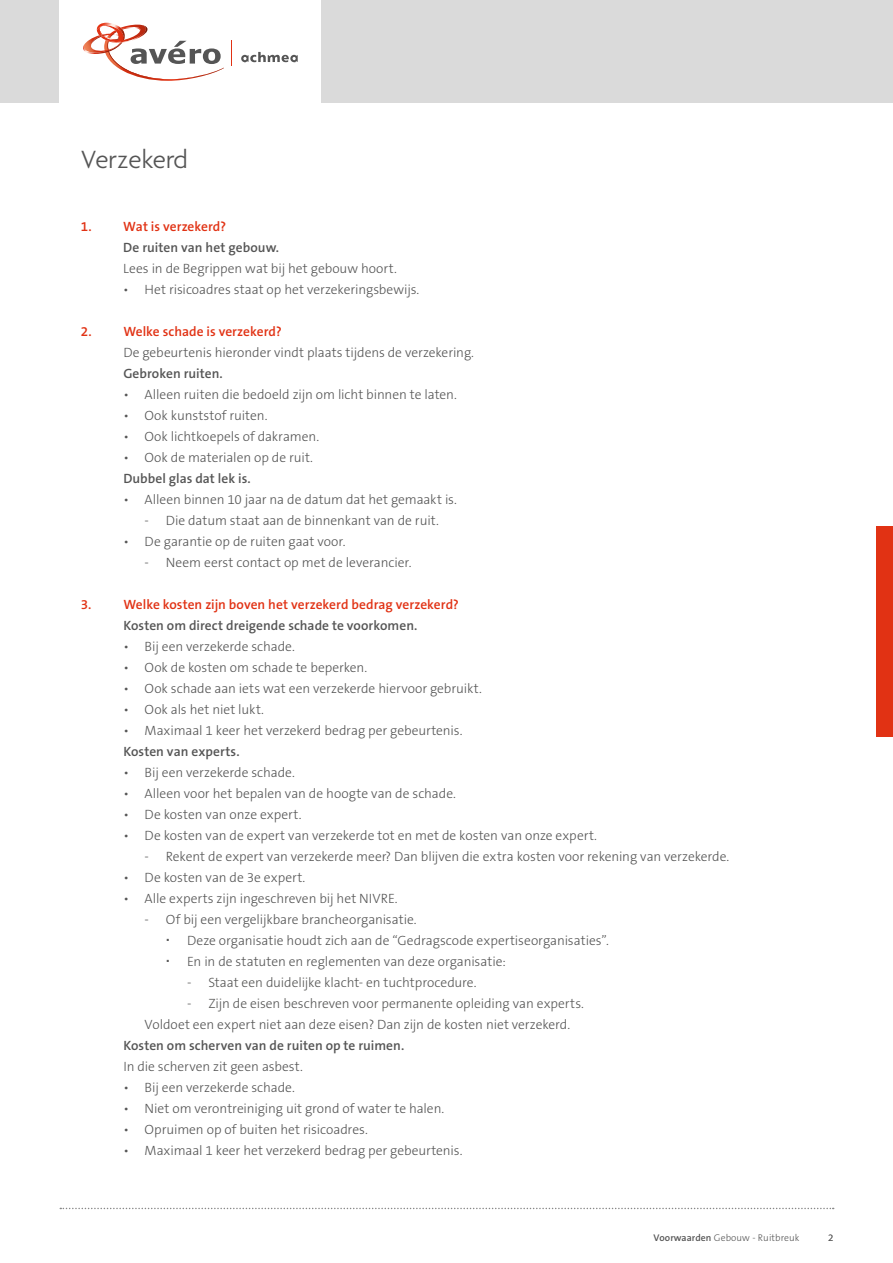
<style>
.page{position:relative;width:893px;height:1263px;background:#fff}
.page>*{position:absolute;margin:0;border:0;box-sizing:border-box;transform-origin:0 0}
.t1{font:300 27px "Agenda";color:#555}
.t2{font:300 13.5px/21px "The Sans B3";letter-spacing:-.005em;color:#555}
.t3{font:600 13.5px "The Sans B6";letter-spacing:.005em;color:#555}
.t4{font:300 13.5px "The Sans B3";letter-spacing:-.005em;color:#575756}
.t5{font:600 13.5px "The Sans B6";color:#e13214}
.t6{font:300 9.75px "The Sans B3";letter-spacing:.005em;color:#555}
.s1{font-family:"The Sans B6";font-weight:600}
</style>
<div class="page">
<div style="left:0;top:0;width:893px;height:103px;background:#dadada"></div>
<div style="left:60px;top:0;width:261px;height:103px;background:#fff"></div>
<svg style="left:241px;top:52px;width:57px;height:10px"></svg>
<svg style="left:83px;top:22px;width:141px;height:59px"></svg>
<svg style="left:231px;top:41px;width:1px;height:25px"></svg>
<svg style="left:60px;top:1208px;width:774px;height:1px"></svg>
<div style="left:876px;top:526px;width:17px;height:211px;background:#e13214"></div>
<h1 class="t1" style="left:81px;top:145px;width:109px">Verzekerd</h1>
<p class="t5" style="left:81px;top:219px;width:147px">1. Wat is verzekerd?</p>
<p class="t3" style="left:123px;top:240px;width:157px">De ruiten van het gebouw.</p>
<p class="t2" style="left:123px;top:259px;width:275px">Lees in de Begrippen wat bij het gebouw hoort.</p>
<p class="t2" style="left:123px;top:280px;width:298px">• Het risicoadres staat op het verzekeringsbewijs.</p>
<p class="t5" style="left:81px;top:324px;width:202px">2. Welke schade is verzekerd?</p>
<p class="t2" style="left:123px;top:343px;width:352px">De gebeurtenis hieronder vindt plaats tijdens de verzekering.</p>
<p class="t3" style="left:123px;top:366px;width:101px">Gebroken ruiten.</p>
<p class="t2" style="left:123px;top:385px;width:335px">• Alleen ruiten die bedoeld zijn om licht binnen te laten.</p>
<p class="t2" style="left:123px;top:406px;width:146px">• Ook kunststof ruiten.</p>
<p class="t2" style="left:123px;top:427px;width:197px">• Ook lichtkoepels of dakramen.</p>
<p class="t2" style="left:123px;top:448px;width:191px">• Ook de materialen op de ruit.</p>
<p class="t3" style="left:123px;top:471px;width:129px">Dubbel glas dat lek is.</p>
<p class="t2" style="left:123px;top:490px;width:335px">• Alleen binnen 10 jaar na de datum dat het gemaakt is.</p>
<p class="t2" style="left:145px;top:511px;width:296px">- Die datum staat aan de binnenkant van de ruit.</p>
<p class="t2" style="left:123px;top:532px;width:224px">• De garantie op de ruiten gaat voor.</p>
<p class="t2" style="left:145px;top:553px;width:268px">- Neem eerst contact op met de leverancier.</p>
<p class="t5" style="left:81px;top:597px;width:380px">3. Welke kosten zijn boven het verzekerd bedrag verzekerd?</p>
<p class="t3" style="left:123px;top:618px;width:296px">Kosten om direct dreigende schade te voorkomen.</p>
<p class="t2" style="left:123px;top:637px;width:173px">• Bij een verzekerde schade.</p>
<p class="t2" style="left:123px;top:658px;width:245px">• Ook de kosten om schade te beperken.</p>
<p class="t2" style="left:123px;top:679px;width:360px">• Ook schade aan iets wat een verzekerde hiervoor gebruikt.</p>
<p class="t2" style="left:123px;top:700px;width:142px">• Ook als het niet lukt.</p>
<p class="t2" style="left:123px;top:721px;width:341px">• Maximaal 1 keer het verzekerd bedrag per gebeurtenis.</p>
<p class="t3" style="left:123px;top:745px;width:118px">Kosten van experts.</p>
<p class="t2" style="left:123px;top:763px;width:173px">• Bij een verzekerde schade.</p>
<p class="t2" style="left:123px;top:784px;width:334px">• Alleen voor het bepalen van de hoogte van de schade.</p>
<p class="t2" style="left:123px;top:805px;width:180px">• De kosten van onze expert.</p>
<p class="t2" style="left:123px;top:826px;width:475px">• De kosten van de expert van verzekerde tot en met de kosten van onze expert.</p>
<p class="t2" style="left:145px;top:847px;width:586px">- Rekent de expert van verzekerde meer? Dan blijven die extra kosten voor rekening van verzekerde.</p>
<p class="t2" style="left:123px;top:868px;width:184px">• De kosten van de 3e expert.</p>
<p class="t2" style="left:123px;top:889px;width:276px">• Alle experts zijn ingeschreven bij het NIVRE.</p>
<p class="t2" style="left:187px;top:910px;width:423px;text-indent:-43px">- Of bij een vergelijkbare brancheorganisatie.<br>Deze organisatie houdt zich aan de “Gedragscode expertiseorganisaties”.<br>En in de statuten en reglementen van deze organisatie:</p>
<p class="t4" style="left:187px;top:976px;width:291px">- Staat een duidelijke klacht- en tuchtprocedure.</p>
<p class="t4" style="left:187px;top:997px;width:398px">- Zijn de eisen beschreven voor permanente opleiding van experts.</p>
<p class="t2" style="left:145px;top:1015px;width:427px">Voldoet een expert niet aan deze eisen? Dan zijn de kosten niet verzekerd.</p>
<p class="t3" style="left:123px;top:1039px;width:282px">Kosten om scherven van de ruiten op te ruimen.</p>
<p class="t2" style="left:123px;top:1057px;width:181px">In die scherven zit geen asbest.</p>
<p class="t2" style="left:123px;top:1078px;width:173px">• Bij een verzekerde schade.</p>
<p class="t2" style="left:123px;top:1099px;width:322px">• Niet om verontreiniging uit grond of water te halen.</p>
<p class="t2" style="left:123px;top:1120px;width:246px">• Opruimen op of buiten het risicoadres.</p>
<p class="t2" style="left:123px;top:1141px;width:341px">• Maximaal 1 keer het verzekerd bedrag per gebeurtenis.</p>
<p class="t6" style="left:653px;top:1233px;width:148px"><span class="s1">Voorwaarden</span> Gebouw - Ruitbreuk</p>
<p class="t6" style="left:828px;top:1233px;width:7px">2</p>
</div>
